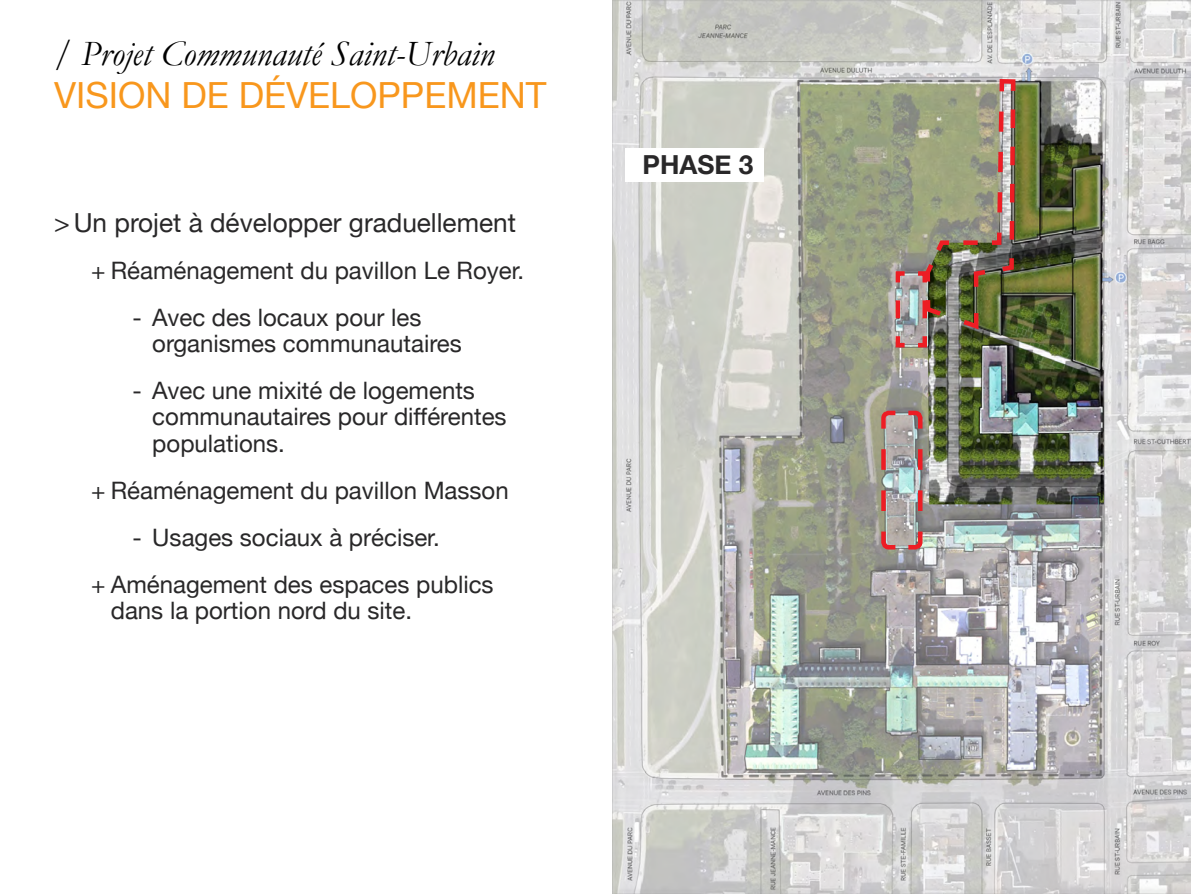
<style>
.page{position:relative;width:1191px;height:894px;background:#fff}
.page>*{position:absolute;margin:0;border:0;box-sizing:border-box;transform-origin:0 0}
.t1{font:italic 36px "Garamond";color:#000}
.t2{font:36px "Helvetica Neue";color:#f8971d}
.t3{font:26.25px "Helvetica Neue";color:#292829}
.t4{font:700 26.25px "Helvetica Neue";color:#292829}
.t5{font:24px/26.2px "Helvetica Neue";color:#292829}
</style>
<div class="page">
<svg style="left:612px;top:0;width:578px;height:893px;background:#c4c5c0"></svg>
<img style="left:1017px;top:81px;width:85px;height:228px">
<img style="left:927px;top:309px;width:176px;height:195px">
<div style="left:625px;top:148px;width:139px;height:34px;background:#fff"></div>
<img style="left:878px;top:408px;width:46px;height:143px">
<img style="left:893px;top:77px;width:124px;height:272px">
<h1 class="t1" style="left:54px;top:29px;width:442px">/ Projet Communauté Saint-Urbain</h1>
<h1 class="t2" style="left:54px;top:74px;width:494px">Vision de développem ent</h1>
<p class="t3" style="left:54px;top:207px;width:463px">&gt; Un projet à développer graduellement</p>
<p class="t5" style="left:91px;top:257px;width:434px">+ Réaménagement du pavillon Le Royer.</p>
<p class="t5" style="left:152px;top:304px;width:311px;text-indent:-20px">- Avec des locaux pour les organismes communautaires</p>
<p class="t5" style="left:152px;top:377px;width:356px;text-indent:-20px">- Avec une mixité de logements communautaires pour différentes populations.</p>
<p class="t5" style="left:91px;top:476px;width:419px">+ Réaménagement du pavillon Masson</p>
<p class="t5" style="left:91px;top:513px;width:404px;line-height:47px;text-align:center">- Usages sociaux à préciser.<br>+ Aménagement des espaces publics</p>
<p class="t5" style="left:111px;top:596px;width:303px">dans la portion nord du site.</p>
<p class="t4" style="left:642px;top:148px;width:112px">PHASE 3</p>
</div>
